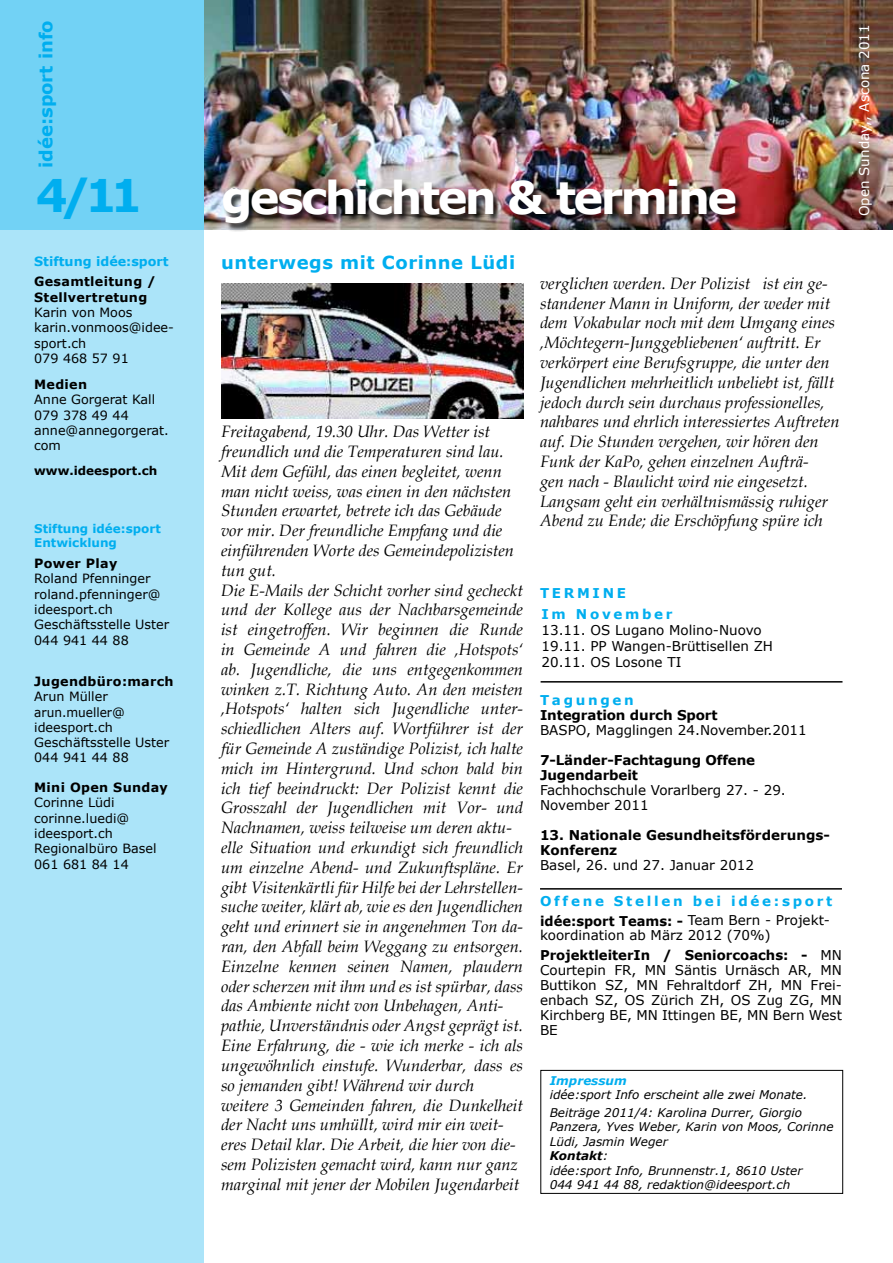
<style>
.page{position:relative;width:893px;height:1263px;background:#fff}
.page>*{position:absolute;margin:0;border:0;box-sizing:border-box;transform-origin:0 0}
.t1{font:700 45px "Verdana";letter-spacing:-.06em;color:#fff}
.t2{font:700 45px "Verdana";color:#00aeef}
.t3{font:700 18px "Verdana";letter-spacing:.03em;color:#00aeef}
.t4{font:700 18px "Verdana";color:#00aeef}
.t5{font:italic 16.5px/19.8px "Book Antiqua";color:#000}
.t6{font:13.5px/15px "Verdana";color:#000}
.t7{font:700 13.5px/15px "Verdana";color:#000}
.t8{font:700 13.5px/20.1px "Verdana";letter-spacing:.2em;color:#00aeef}
.t9{font:13.5px "Verdana";color:#fff}
.t10{font:12.75px/15.3px "Verdana";color:#000}
.t11{font:700 12.75px/15.3px "Verdana";letter-spacing:.025em;color:#000}
.t12{font:700 12.75px "Verdana";color:#00aeef}
.t13{font:italic 12px/14.4px "Verdana";color:#000}
.t14{font:700 12px/14.4px "Verdana";color:#00aeef}
.t15{font:700 12px "Verdana";color:#000}
.t16{font:italic 700 12px "Verdana";color:#00aeef}
.s1{color:#000}
.s2{font-weight:400;color:#000}
.s3{font-weight:400}
.s4{font-weight:700}
</style>
<div class="page">
<div style="left:0;top:0;width:204px;height:1263px;background:#abe4f9"></div>
<div style="left:0;top:0;width:892px;height:230px;background:#72d2f5"></div>
<div style="left:540px;top:1070px;width:303px;height:124px;border:1px solid #000"></div>
<hr style="left:541px;top:681px;width:301px;height:2px;background:#000">
<hr style="left:540px;top:888px;width:302px;height:2px;background:#000">
<img style="left:204px;top:0;width:689px;height:230px">
<div style="left:223px;top:180px;width:521px;height:52px;background:#000;opacity:.75"></div>
<img style="left:221px;top:284px;width:302px;height:134px">
<p class="t4" style="left:33px;top:168px;width:149px;rotate:-90deg">idée:sport info</p>
<h1 class="t2" style="left:36px;top:164px;width:108px">4/11</h1>
<p class="t12" style="left:34px;top:252px;width:136px">Stiftung idée:sport</p>
<p class="t11" style="left:34px;top:274px;width:123px">Gesamtleitung /<br>Stellvertretung</p>
<p class="t10" style="left:34px;top:304px;width:141px">Karin von Moos karin.vonmoos@idee&shy;sport.ch<br>079 468 57 91</p>
<p class="t11" style="left:34px;top:376px;width:54px">Medien</p>
<p class="t10" style="left:34px;top:392px;width:136px">Anne Gorgerat Kall<br>079 378 49 44 anne@annegorgerat. com</p>
<p class="t15" style="left:34px;top:462px;width:125px">www.ideesport.ch</p>
<p class="t14" style="left:34px;top:521px;width:128px">Stiftung idée:sport<br>Entwicklung</p>
<p class="t11" style="left:34px;top:555px;width:85px">Power Play</p>
<p class="t10" style="left:34px;top:571px;width:137px">Roland Pfenninger roland.pfenninger@ ideesport.ch<br>Geschäftsstelle Uster<br>044 941 44 88</p>
<p class="t11" style="left:34px;top:673px;width:141px">Jugendbüro:march</p>
<p class="t10" style="left:34px;top:689px;width:137px">Arun Müller arun.mueller@ ideesport.ch<br>Geschäftsstelle Uster<br>044 941 44 88</p>
<p class="t11" style="left:34px;top:780px;width:135px">Mini Open Sunday</p>
<p class="t10" style="left:34px;top:795px;width:124px">Corinne Lüdi corinne.luedi@ ideesport.ch<br>Regionalbüro Basel<br>061 681 84 14</p>
<h1 class="t1" style="left:221px;top:166px;width:518px">geschichten &amp; termine</h1>
<p class="t3" style="left:221px;top:250px;width:296px">unterwegs mit Corinne Lüdi</p>
<p class="t5" style="left:221px;top:422px;width:303px">Freitagabend, 19.30 Uhr. Das Wetter ist freundlich und die Temperaturen sind lau.<br>Mit dem Gefühl, das einen begleitet, wenn man nicht weiss, was einen in den nächsten Stunden erwartet, betrete ich das Gebäude vor mir. Der freundliche Empfang und die einführenden Worte des Gemeindepolizisten tun gut.<br>Die E-Mails der Schicht vorher sind gecheckt und der Kollege aus der Nachbarsgemeinde ist eingetroffen. Wir beginnen die Runde in Gemeinde A und fahren die ,Hotspots‘ ab. Jugendliche, die uns entgegenkommen winken z.T. Richtung Auto. An den meisten ,Hotspots‘ halten sich Jugendliche unter&shy;schiedlichen Alters auf. Wortführer ist der für Gemeinde A zuständige Polizist, ich halte mich im Hintergrund. Und schon bald bin ich tief beeindruckt: Der Polizist kennt die Grosszahl der Jugendlichen mit Vor- und Nachnamen, weiss teilweise um deren aktu&shy;elle Situation und erkundigt sich freundlich um einzelne Abend- und Zukunftspläne. Er gibt Visitenkärtli für Hilfe bei der Lehrstellen&shy;suche weiter, klärt ab, wie es den Jugendlichen geht und erinnert sie in angenehmen Ton da&shy;ran, den Abfall beim Weggang zu entsorgen.<br>Einzelne kennen seinen Namen, plaudern oder scherzen mit ihm und es ist spürbar, dass das Ambiente nicht von Unbehagen, Anti&shy;pathie, Unverständnis oder Angst geprägt ist.<br>Eine Erfahrung, die - wie ich merke - ich als ungewöhnlich einstufe. Wunderbar, dass es so jemanden gibt! Während wir durch weitere 3 Gemeinden fahren, die Dunkelheit der Nacht uns umhüllt, wird mir ein weit&shy;eres Detail klar. Die Arbeit, die hier von die&shy;sem Polizisten gemacht wird, kann nur ganz marginal mit jener der Mobilen Jugendarbeit</p>
<p class="t5" style="left:540px;top:273px;width:301px">verglichen werden. Der Polizist ist ein ge&shy;standener Mann in Uniform, der weder mit dem Vokabular noch mit dem Umgang eines ,Möchtegern-Junggebliebenen‘ auftritt. Er verkörpert eine Berufsgruppe, die unter den Jugendlichen mehrheitlich unbeliebt ist, fällt jedoch durch sein durchaus professionelles, nahbares und ehrlich interessiertes Auftreten auf. Die Stunden vergehen, wir hören den Funk der KaPo, gehen einzelnen Aufträ-<br>gen nach - Blaulicht wird nie eingesetzt.<br>Langsam geht ein verhältnismässig ruhiger Abend zu Ende; die Erschöpfung spüre ich</p>
<p class="t8" style="left:540px;top:583px;width:134px">TERMINE<br>Im November</p>
<p class="t6" style="left:542px;top:622px;width:233px;line-height:16.2px">13.11. OS Lugano Molino-Nuovo<br>19.11. PP Wangen-Brüttisellen ZH<br>20.11. OS Losone TI</p>
<p class="t8" style="left:540px;top:690px;width:95px">Tagungen</p>
<p class="t7" style="left:540px;top:707px;width:179px">Integration durch Sport</p>
<p class="t6" style="left:540px;top:722px;width:268px">BASPO, Magglingen 24.November.2011</p>
<p class="t7" style="left:540px;top:752px;width:217px">7-Länder-Fachtagung Offene<br>Jugendarbeit</p>
<p class="t6" style="left:540px;top:782px;width:247px">Fachhochschule Vorarlberg 27. - 29.<br>November 2011</p>
<p class="t7" style="left:540px;top:827px;width:291px">13. Nationale Gesundheitsförderungs-<br>Konferenz</p>
<p class="t6" style="left:540px;top:857px;width:216px">Basel, 26. und 27. Januar 2012</p>
<p class="t8" style="left:540px;top:891px;width:294px">Offene Stellen bei idée:sport <span class="s1">idée:sport Teams: -</span> <span class="s2">Team Bern - Projekt-</span></p>
<p class="t7" style="left:540px;top:924px;width:303px;line-height:20.4px"><span class="s3">koordination ab März 2012 (70%)<br></span>ProjektleiterIn / Seniorcoachs: - <span class="s3">MN</span></p>
<p class="t6" style="left:540px;top:962px;width:303px;text-align:justify">Courtepin FR, MN Säntis Urnäsch AR, MN Buttikon SZ, MN Fehraltdorf ZH, MN Frei&shy;enbach SZ, OS Zürich ZH, OS Zug ZG, MN Kirchberg BE, MN Ittingen BE, MN Bern West BE</p>
<p class="t16" style="left:550px;top:1072px;width:79px">Impressum</p>
<p class="t13" style="left:550px;top:1085px;width:259px;line-height:18px">idée:sport Info erscheint alle zwei Monate.<br>Beiträge 2011/4: Karolina Durrer, Giorgio</p>
<p class="t13" style="left:550px;top:1120px;width:285px">Panzera, Yves Weber, Karin von Moos, Corinne<br>Lüdi, Jasmin Weger<br><span class="s4">Kontakt</span>:<br>idée:sport Info, Brunnenstr.1, 8610 Uster<br>044 941 44 88, redaktion@ideesport.ch</p>
<p class="t9" style="left:855px;top:216px;width:193px;rotate:-90deg">Open Sunday,, Ascona 2011</p>
</div>
